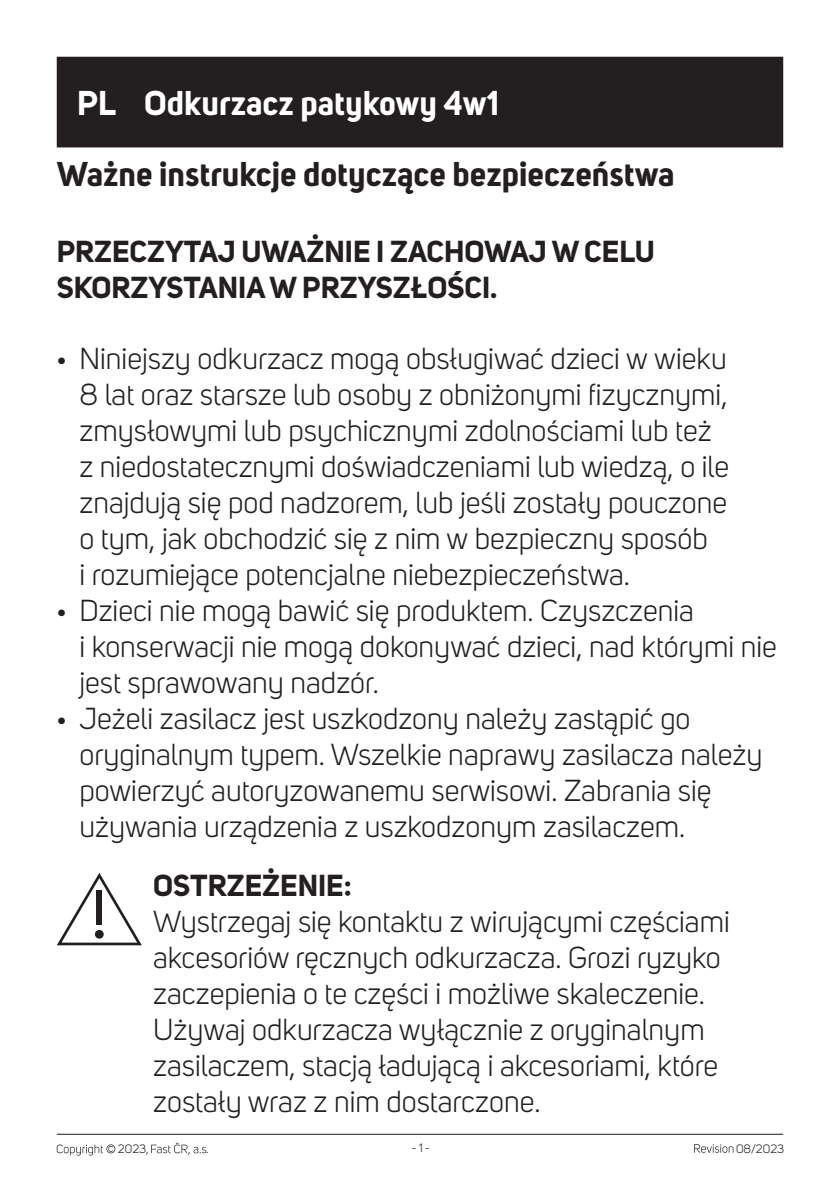
<style>
.page{position:relative;width:840px;height:1191px;background:#fff}
.page>*{position:absolute;margin:0;border:0;box-sizing:border-box;transform-origin:0 0}
.NADPIS_17_b{font:700 34px "Uni Sans";color:#231f20}
.BEZPEČNOST_-_NÁZEV_PRODUKTU{font:700 34px "Uni Sans";color:#fff}
.BEZPEČNOST_text{font:30px/36px "Uni Sans";color:#231f20}
.NADPIS_17_b-2{font:700 30px/36px "Uni Sans";color:#231f20}
.BEZPEČNOST_bold{font:700 30px "Uni Sans";color:#231f20}
.t1{font:12px "Uni Sans";color:#231f20}
.s1{font-size:23px}
</style>
<div class="page">
<hr style="left:57px;top:1133px;width:725px;height:1px;background:#231f20">
<svg style="left:694px;top:1144px;width:39px;height:8px"></svg>
<svg style="left:57px;top:1144px;width:58px;height:11px"></svg>
<svg style="left:151px;top:1142px;width:55px;height:12px"></svg>
<div style="left:57px;top:57px;width:725px;height:90px;background:#231f20"></div>
<svg style="left:57px;top:873px;width:85px;height:72px"></svg>
<div style="left:96px;top:890px;width:6px;height:35px;background:#231f20"></div>
<div style="left:95px;top:930px;width:9px;height:8px;background:#231f20;border-radius:50%"></div>
<p class="BEZPEČNOST_-_NÁZEV_PRODUKTU" style="left:77px;top:82px;width:40px">PL</p>
<p class="BEZPEČNOST_-_NÁZEV_PRODUKTU" style="left:144px;top:82px;width:356px">Odkurzacz patykowy 4w1</p>
<p class="NADPIS_17_b" style="left:57px;top:153px;width:619px">Ważne instrukcje dotyczące bezpieczeństwa</p>
<p class="NADPIS_17_b-2" style="left:57px;top:233px;width:599px">PRZECZYTAJ UWAŻNIE I ZACHOWAJ W CELU<br>SKORZYSTANIA W PRZYSZŁOŚCI.</p>
<p class="BEZPEČNOST_text" style="left:79px;top:340px;width:651px;text-indent:-23px"><span class="s1">•</span> Niniejszy odkurzacz mogą obsługiwać dzieci w wieku 8 lat oraz starsze lub osoby z obniżonymi fizycznymi, zmysłowymi lub psychicznymi zdolnościami lub też z niedostatecznymi doświadczeniami lub wiedzą, o ile znajdują się pod nadzorem, lub jeśli zostały pouczone o tym, jak obchodzić się z nim w bezpieczny sposób<br>i rozumiejące potencjalne niebezpieczeństwa.</p>
<p class="BEZPEČNOST_text" style="left:79px;top:592px;width:698px;text-indent:-23px"><span class="s1">•</span> Dzieci nie mogą bawić się produktem. Czyszczenia<br>i konserwacji nie mogą dokonywać dzieci, nad którymi nie jest sprawowany nadzór.</p>
<p class="BEZPEČNOST_text" style="left:79px;top:700px;width:684px;text-indent:-23px"><span class="s1">•</span> Jeżeli zasilacz jest uszkodzony należy zastąpić go oryginalnym typem. Wszelkie naprawy zasilacza należy powierzyć autoryzowanemu serwisowi. Zabrania się używania urządzenia z uszkodzonym zasilaczem.</p>
<p class="BEZPEČNOST_bold" style="left:153px;top:867px;width:200px">OSTRZEŻENIE:</p>
<p class="BEZPEČNOST_text" style="left:153px;top:904px;width:577px">Wystrzegaj się kontaktu z wirującymi częściami akcesoriów ręcznych odkurzacza. Grozi ryzyko zaczepienia o te części i możliwe skaleczenie.</p>
<p class="BEZPEČNOST_text" style="left:153px;top:1012px;width:566px">Używaj odkurzacza wyłącznie z oryginalnym zasilaczem, stacją ładującą i akcesoriami, które zostały wraz z nim dostarczone.</p>
<p class="t1" style="left:118px;top:1142px;width:32px">2023,</p>
<p class="t1" style="left:206px;top:1142px;width:4px">.</p>
<p class="t1" style="left:411px;top:1141px;width:19px">- 1 -</p>
<p class="t1" style="left:735px;top:1141px;width:50px">08/2023</p>
</div>
